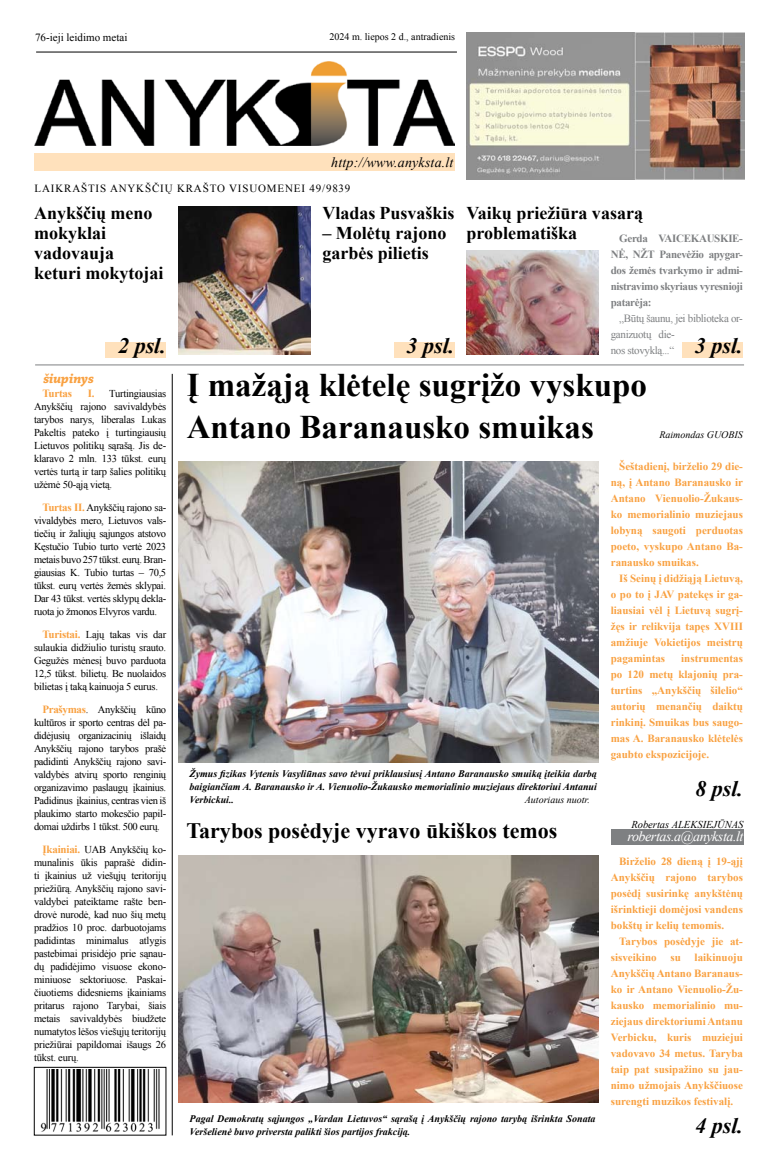
<style>
.page{position:relative;width:777px;height:1168px;background:#fff}
.page>*{position:absolute;margin:0;border:0;box-sizing:border-box;transform-origin:0 0}
.t1{font:700 33px/42px "Times New Roman";color:#000}
.t2{font:700 22px "Times New Roman";color:#000}
.t3{font:italic 700 22px "Times New Roman";color:#000}
.t4{font:700 18px/20px "Times New Roman";color:#000}
.t5{font:italic 14px "Times New Roman";letter-spacing:.01em;color:#000}
.t6{font:italic 14px "Times New Roman";letter-spacing:-.03em;color:#fff}
.t7{font:italic 700 14px "Chaparral Pro";color:#f9a141}
.t8{font:700 11px/16px "Times New Roman";color:#f9a141;text-align:justify}
.t9{font:700 11px/16px "Times New Roman";letter-spacing:-.03em;color:#7e8082;text-align:justify}
.t10{font:11px/16px "Times New Roman";letter-spacing:-.03em;color:#7e8082}
.t11{font:11px "Times New Roman";letter-spacing:.075em;color:#000}
.t12{font:11px "Times New Roman";color:#000}
.t13{font:10.5px/13px "Times New Roman";letter-spacing:-.02em;color:#000;text-align:justify}
.t14{font:italic 10.5px "Times New Roman";color:#000}
.t15{font:italic 700 10px/13px "Times New Roman";color:#000;text-align:justify}
.t16{font:italic 10px "Times New Roman";color:#000}
.t17{font:10px "Times New Roman";color:#000}
.s1{font-weight:700;font-size:11px;color:#f9a141}
</style>
<div class="page">
<div style="left:393px;top:342px;width:61px;height:16px;background:#ffe1bc"></div>
<div style="left:682px;top:342px;width:61px;height:16px;background:#ffe1bc"></div>
<div style="left:105px;top:342px;width:61px;height:16px;background:#ffe1bc"></div>
<hr style="left:35px;top:365px;width:709px;height:1px;background:#7e8082">
<hr style="left:36px;top:52px;width:421px;height:1px;background:#000">
<div style="left:34px;top:153px;width:421px;height:18px;background:#ffe1bc"></div>
<img style="left:34px;top:61px;width:421px;height:84px">
<hr style="left:172px;top:374px;width:1px;height:761px;background:#000">
<div style="left:34px;top:1067px;width:132px;height:68px;border:1px solid #000"></div>
<img style="left:40px;top:1069px;width:120px;height:63px">
<img style="left:466px;top:33px;width:278px;height:146px">
<img style="left:178px;top:462px;width:421px;height:301px">
<div style="left:611px;top:830px;width:132px;height:15px;background:#7e8082"></div>
<img style="left:178px;top:855px;width:421px;height:247px">
<img style="left:178px;top:207px;width:132px;height:147px">
<img style="left:466px;top:250px;width:133px;height:104px">
<p class="t12" style="left:35px;top:29px;width:94px">76-ieji leidimo metai</p>
<p class="t17" style="left:329px;top:30px;width:127px">2024 m. liepos 2 d., antradienis</p>
<h3 class="t5" style="left:331px;top:153px;width:124px">http://www.anyksta.lt</h3>
<p class="t11" style="left:35px;top:180px;width:317px">LAIKRAŠTIS ANYKŠČIŲ KRAŠTO VISUOMENEI 49/9839</p>
<h3 class="t4" style="left:34px;top:203px;width:131px">Anykščių meno mokyklai vadovauja keturi mokytojai</h3>
<h3 class="t4" style="left:322px;top:203px;width:134px">Vladas Pusvaškis</h3>
<h3 class="t4" style="left:466px;top:203px;width:178px">Vaikų priežiūra vasarą problematiška</h3>
<h3 class="t4" style="left:322px;top:223px;width:125px">– Molėtų rajono garbės pilietis</h3>
<p class="t9" style="left:611px;top:230px;width:134px;text-indent:9px">Gerda VAICEKAUSKIE-NĖ, NŽT Panevėžio apygar&shy;dos žemės tvarkymo ir admi&shy;nistravimo skyriaus vyresnioji patarėja:</p>
<p class="t10" style="left:611px;top:310px;width:134px;text-indent:9px">„Būtų šaunu, jei biblioteka or&shy;ganizuotų die-<br>nos stovyklą...“</p>
<h2 class="t3" style="left:118px;top:330px;width:49px">2 psl.</h2>
<h2 class="t3" style="left:406px;top:330px;width:49px">3 psl.</h2>
<h2 class="t3" style="left:695px;top:330px;width:49px">3 psl.</h2>
<h3 class="t7" style="left:43px;top:371px;width:52px">šiupinys</h3>
<p class="t13" style="left:34px;top:387px;width:134px;text-indent:54px"><span class="s1">I.</span> Turtingiausias Anykščių rajono savivaldybės tarybos narys, liberalas Lukas Pakeltis pateko į turtingiausių Lietuvos politikų sąrašą. Jis de&shy;klaravo 2 mln. 133 tūkst. eurų vertės turtą ir tarp šalies politikų užėmė 50-ąją vietą.</p>
<p class="t13" style="left:34px;top:501px;width:134px;text-indent:9px"><span class="s1">Turtas II.</span> Anykščių rajono sa&shy;vivaldybės mero, Lietuvos vals&shy;tiečių ir žaliųjų sąjungos atstovo Kęstučio Tubio turto vertė 2023 metais buvo 257 tūkst. eurų. Bran&shy;giausias K. Tubio turtas – 70,5 tūkst. eurų vertės žemės sklypai.<br>Dar 43 tūkst. vertės sklypų dekla&shy;ruota jo žmonos Elvyros vardu.</p>
<p class="t13" style="left:34px;top:628px;width:134px;text-indent:9px"><span class="s1">Turistai.</span> Lajų takas vis dar sulaukia didžiulio turistų srauto.<br>Gegužės mėnesį buvo parduota 12,5 tūkst. bilietų. Be nuolaidos bilietas į taką kainuoja 5 eurus.</p>
<p class="t13" style="left:34px;top:703px;width:134px;text-indent:9px"><span class="s1">Prašymas</span>. Anykščių kūno kultūros ir sporto centras dėl pa&shy;didėjusių organizacinių išlaidų Anykščių rajono tarybos prašė padidinti Anykščių rajono savi&shy;valdybės atvirų sporto renginių organizavimo paslaugų įkainius.<br>Padidinus įkainius, centras vien iš plaukimo starto mokesčio papil&shy;domai uždirbs 1 tūkst. 500 eurų.</p>
<p class="t13" style="left:34px;top:843px;width:134px;text-indent:9px"><span class="s1">Įkainiai.</span> UAB Anykščių ko&shy;munalinis ūkis paprašė didin&shy;ti įkainius už viešųjų teritorijų priežiūrą. Anykščių rajono savi&shy;valdybei pateiktame rašte ben&shy;drovė nurodė, kad nuo šių metų pradžios 10 proc. darbuotojams padidintas minimalus atlygis pastebimai prisidėjo prie sąnau&shy;dų padidėjimo visuose ekono&shy;miniuose sektoriuose. Paskai&shy;čiuotiems didesniems įkainiams pritarus rajono Tarybai, šiais metais savivaldybės biudžete numatytos lėšos viešųjų teritorijų priežiūrai papildomai išaugs 26 tūkst. eurų.</p>
<p class="t8" style="left:43px;top:385px;width:31px">Turtas</p>
<h1 class="t1" style="left:187px;top:363px;width:462px">Į mažąją klėtelę sugrįžo vyskupo<br>Antano Baranausko smuikas</h1>
<p class="t8" style="left:611px;top:458px;width:134px;text-indent:9px">Šeštadienį, birželio 29 die&shy;ną, į Antano Baranausko ir Antano Vienuolio-Žukaus&shy;ko memorialinio muziejaus lobyną saugoti perduotas poeto, vyskupo Antano Ba&shy;ranausko smuikas.</p>
<p class="t8" style="left:611px;top:570px;width:134px;text-indent:9px">Iš Seinų į didžiąją Lietuvą, o po to į JAV patekęs ir ga&shy;liausiai vėl į Lietuvą sugrį&shy;žęs ir relikvija tapęs XVIII amžiuje Vokietijos meistrų pagamintas</p>
<p class="t16" style="left:659px;top:428px;width:85px">Raimondas GUOBIS</p>
<p class="t8" style="left:611px;top:650px;width:134px;text-indent:70px">instrumentas po 120 metų klajonių pra&shy;turtins „Anykščių šilelio“ autorių menančių daiktų rinkinį. Smuikas bus saugo&shy;mas A. Baranausko klėtelės gaubto ekspozicijoje.</p>
<p class="t15" style="left:189px;top:767px;width:409px">Žymus fizikas Vytenis Vasyliūnas savo tėvui priklausiusį Antano Baranausko smuiką įteikia darbą baigiančiam A. Baranausko ir A. Vienuolio-Žukausko memorialinio muziejaus direktoriui Antanui Verbickui..</p>
<p class="t16" style="left:525px;top:793px;width:67px">Autoriaus nuotr.</p>
<h2 class="t2" style="left:186px;top:815px;width:372px">Tarybos posėdyje vyravo ūkiškos temos</h2>
<p class="t15" style="left:189px;top:1111px;width:407px">Pagal Demokratų sąjungos „Vardan Lietuvos“ sąrašą į Anykščių rajono tarybą išrinkta Sonata<br>Veršelienė buvo priversta palikti šios partijos frakciją.</p>
<h2 class="t3" style="left:695px;top:773px;width:49px">8 psl.</h2>
<p class="t14" style="left:631px;top:817px;width:114px">Robertas Aleksiejūnas</p>
<h3 class="t6" style="left:627px;top:827px;width:117px">robertas.a@anyksta.lt</h3>
<p class="t8" style="left:611px;top:853px;width:134px;text-indent:9px">Birželio 28 dieną į 19-ąjį Anykščių rajono tarybos posėdį susirinkę anykštėnų išrinktieji domėjosi vandens bokštų ir kelių temomis.</p>
<p class="t8" style="left:611px;top:933px;width:134px;text-indent:9px">Tarybos posėdyje jie at&shy;sisveikino</p>
<p class="t8" style="left:611px;top:949px;width:134px;text-indent:84px">laikinuoju Anykščių Antano Baranaus&shy;ko ir Antano Vienuolio-Žu&shy;kausko memorialinio mu&shy;ziejaus direktoriumi Antanu Verbicku, kuris muziejui vadovavo 34 metus. Taryba taip pat susipažino su jau&shy;nimo užmojais Anykščiuose surengti muzikos festivalį.</p>
<p class="t8" style="left:670px;top:949px;width:12px">su</p>
<h2 class="t3" style="left:695px;top:1110px;width:49px">4 psl.</h2>
</div>
